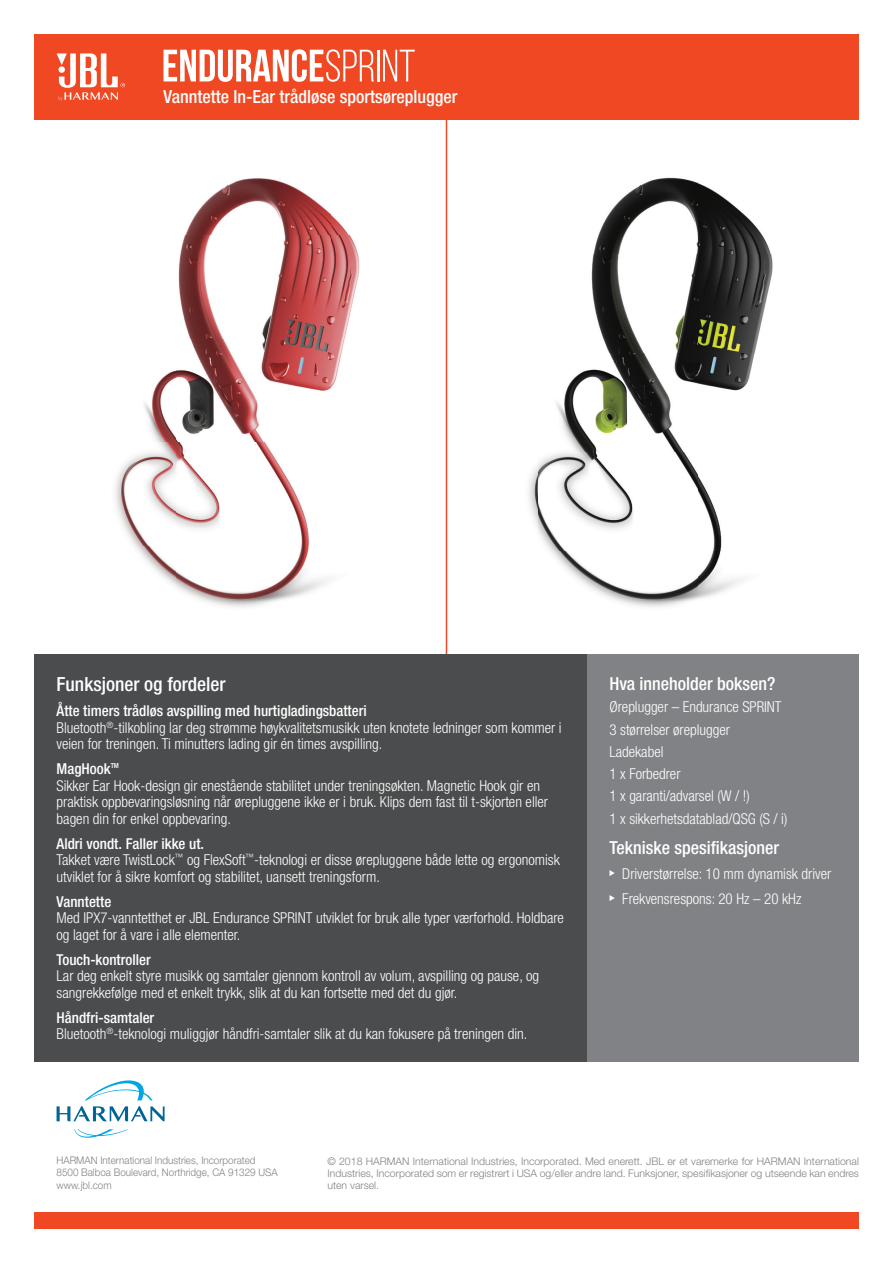
<style>
.page{position:relative;width:893px;height:1263px;background:#fff}
.page>*{position:absolute;margin:0;border:0;box-sizing:border-box;transform-origin:0 0}
.t1{font:500 condensed 19.5px "Helvetica Neue LT Pro";color:#fff}
.t2{font:500 condensed 18px "Helvetica Neue LT Pro";color:#fff}
.t3{font:300 condensed 15px/16.5px "Helvetica Neue LT Pro";color:#fff}
.t4{font:500 condensed 15px "Helvetica Neue LT Pro";color:#fff}
.t5{font:300 10.5px/12px "Helvetica Neue LT Std";color:#808285;text-align:justify}
.t6{font:300 10.5px/12.6px "Helvetica Neue LT Pro";color:#808285;scale:.94 1}
.s1{font-weight:500}
</style>
<div class="page">
<img style="left:184px;top:133px;width:264px;height:103px">
<img style="left:115px;top:236px;width:245px;height:310px">
<img style="left:135px;top:546px;width:193px;height:61px">
<img style="left:435px;top:156px;width:338px;height:494px">
<hr style="left:446px;top:119px;width:1px;height:536px;background:#f04822">
<div style="left:34px;top:34px;width:825px;height:85px;background:#f04822"></div>
<div style="left:34px;top:1213px;width:825px;height:16px;background:#f04822"></div>
<svg style="left:85px;top:1080px;width:67px;height:20px"></svg>
<svg style="left:74px;top:1129px;width:54px;height:9px"></svg>
<svg style="left:57px;top:1106px;width:108px;height:15px"></svg>
<svg style="left:57px;top:53px;width:68px;height:48px"></svg>
<div style="left:34px;top:655px;width:553px;height:407px;background:#4b4c4d"></div>
<div style="left:587px;top:655px;width:272px;height:407px;background:#808285"></div>
<svg style="left:609px;top:870px;width:6px;height:6px"></svg>
<svg style="left:609px;top:895px;width:6px;height:6px"></svg>
<svg style="left:163px;top:49px;width:211px;height:33px"></svg>
<hr style="left:377px;top:50px;width:2px;height:31px;background:#fff">
<svg style="left:383px;top:50px;width:32px;height:31px"></svg>
<p class="t2" style="left:163px;top:86px;width:296px">Vanntette In-Ear trådløse sportsøreplugger</p>
<h1 class="t1" style="left:57px;top:672px;width:171px">Funksjoner og fordeler</h1>
<p class="t3" style="left:57px;top:702px;width:506px"><span class="s1">Åtte timers trådløs avspilling med hurtigladingsbatteri<br></span>Bluetooth<sup>®</sup>-tilkobling lar deg strømme høykvalitetsmusikk uten knotete ledninger som kommer i veien for treningen. Ti minutters lading gir én times avspilling.</p>
<p class="t3" style="left:57px;top:760px;width:493px"><span class="s1">MagHook</span><sup>TM<br></sup>Sikker Ear Hook-design gir enestående stabilitet under treningsøkten. Magnetic Hook gir en praktisk oppbevaringsløsning når ørepluggene ikke er i bruk. Klips dem fast til t-skjorten eller bagen din for enkel oppbevaring.</p>
<p class="t3" style="left:57px;top:835px;width:505px"><span class="s1">Aldri vondt. Faller ikke ut.<br></span>Takket være TwistLock<sup>™</sup> og FlexSoft<sup>™</sup>-teknologi er disse ørepluggene både lette og ergonomisk utviklet for å sikre komfort og stabilitet, uansett treningsform.</p>
<p class="t4" style="left:57px;top:892px;width:56px">Vanntette</p>
<p class="t3" style="left:57px;top:909px;width:509px">Med IPX7-vanntetthet er JBL Endurance SPRINT utviklet for bruk alle typer værforhold. Holdbare og laget for å vare i alle elementer.</p>
<p class="t4" style="left:57px;top:950px;width:96px">Touch-kontroller</p>
<p class="t3" style="left:57px;top:967px;width:484px">Lar deg enkelt styre musikk og samtaler gjennom kontroll av volum, avspilling og pause, og sangrekkefølge med et enkelt trykk, slik at du kan fortsette med det du gjør.</p>
<p class="t3" style="left:57px;top:1009px;width:472px"><span class="s1">Håndfri-samtaler<br></span>Bluetooth<sup>®</sup>-teknologi muliggjør håndfri-samtaler slik at du kan fokusere på treningen din.</p>
<p class="t2" style="left:609px;top:673px;width:168px">Hva inneholder boksen?</p>
<p class="t3" style="left:609px;top:696px;width:179px;line-height:22.2px">Øreplugger – Endurance SPRINT<br>3 størrelser øreplugger<br>Ladekabel<br>1 x Forbedrer<br>1 x garanti/advarsel (W / !)<br>1 x sikkerhetsdatablad/QSG (S / i)</p>
<p class="t2" style="left:609px;top:836px;width:171px">Tekniske spesifikasjoner</p>
<p class="t3" style="left:622px;top:861px;width:211px;line-height:25px">Driverstørrelse: 10 mm dynamisk driver<br>Frekvensrespons: 20 Hz – 20 kHz</p>
<p class="t6" style="left:57px;top:1153px;width:237px">HARMAN International Industries, Incorporated<br>8500 Balboa Boulevard, Northridge, CA 91329 USA www.jbl.com</p>
<p class="t5" style="left:327px;top:1155px;width:533px">© 2018 HARMAN International Industries, Incorporated. Med enerett. JBL er et varemerke for HARMAN International Industries, Incorporated som er registrert i USA og/eller andre land. Funksjoner, spesifikasjoner og utseende kan endres uten varsel.</p>
</div>
